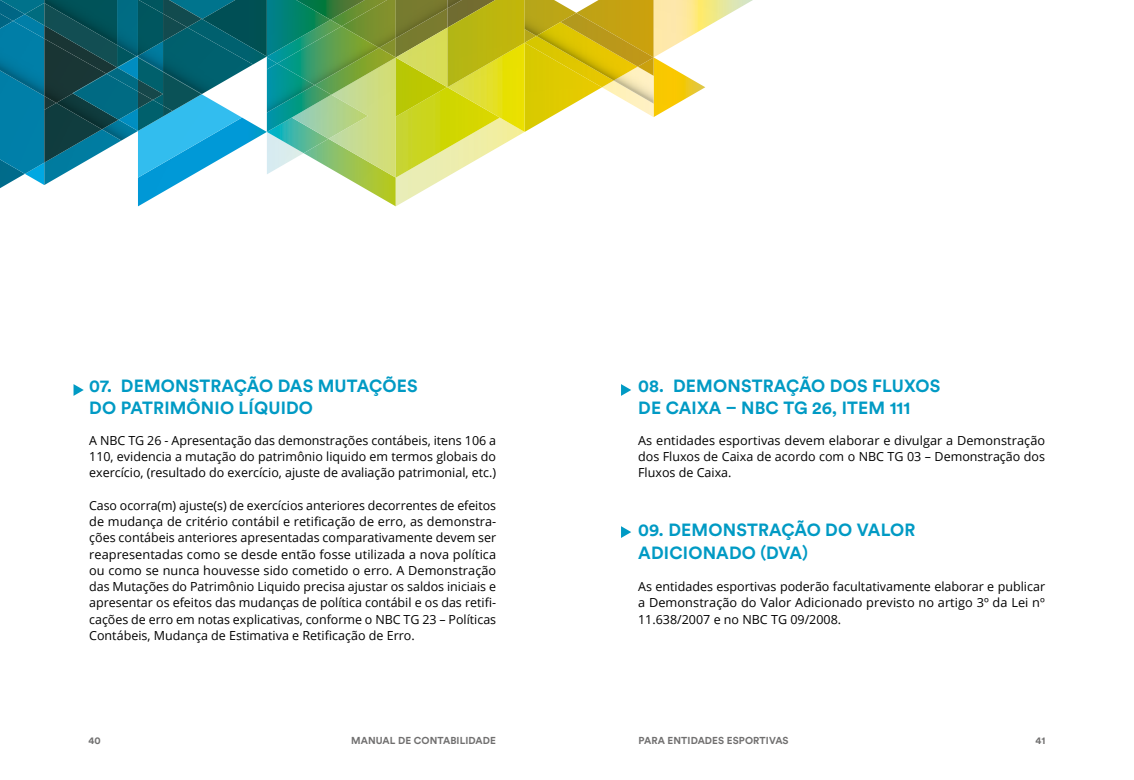
<style>
.page{position:relative;width:1134px;height:780px;background:#fff}
.page>*{position:absolute;margin:0;border:0;box-sizing:border-box;transform-origin:0 0}
.t1{font:17.5px/22.5px "Circular Std Bold";letter-spacing:.01em;color:#009ac4}
.t2{font:12.5px/16.2px "Open Sans";color:#000;text-align:justify}
.t3{font:10px "Circular Std Bold";letter-spacing:.01em;color:#706f6f}
</style>
<div class="page">
<img style="left:0;top:174px;width:25px;height:14px">
<img style="left:304px;top:153px;width:92px;height:53px">
<img style="left:525px;top:87px;width:77px;height:45px">
<img style="left:653px;top:57px;width:52px;height:60px">
<img style="left:653px;top:0;width:100px;height:57px">
<img style="left:328px;top:95px;width:68px;height:83px">
<img style="left:138px;top:117px;width:129px;height:89px">
<img style="left:25px;top:174px;width:19px;height:11px">
<img style="left:0;top:96px;width:44px;height:78px">
<img style="left:202px;top:0;width:94px;height:19px">
<img style="left:138px;top:95px;width:104px;height:83px">
<img style="left:267px;top:153px;width:37px;height:21px">
<img style="left:267px;top:132px;width:61px;height:21px">
<img style="left:292px;top:95px;width:76px;height:44px">
<img style="left:296px;top:0;width:46px;height:19px">
<img style="left:253px;top:19px;width:143px;height:76px">
<img style="left:331px;top:57px;width:65px;height:38px">
<img style="left:267px;top:57px;width:64px;height:75px">
<img style="left:267px;top:117px;width:25px;height:15px">
<img style="left:292px;top:95px;width:39px;height:22px">
<img style="left:202px;top:19px;width:65px;height:45px">
<img style="left:396px;top:132px;width:128px;height:74px">
<img style="left:44px;top:140px;width:77px;height:45px">
<img style="left:138px;top:72px;width:25px;height:8px">
<img style="left:163px;top:94px;width:39px;height:17px">
<img style="left:44px;top:110px;width:58px;height:53px">
<img style="left:138px;top:80px;width:25px;height:20px">
<img style="left:0;top:0;width:44px;height:21px">
<img style="left:25px;top:3px;width:19px;height:18px">
<img style="left:163px;top:0;width:39px;height:27px">
<img style="left:106px;top:45px;width:11px;height:22px">
<img style="left:396px;top:38px;width:129px;height:94px">
<img style="left:447px;top:0;width:78px;height:87px">
<img style="left:413px;top:68px;width:34px;height:19px">
<img style="left:117px;top:0;width:21px;height:68px">
<img style="left:118px;top:68px;width:20px;height:6px">
<svg style="left:106px;top:67px;width:12px;height:7px"></svg>
<img style="left:602px;top:87px;width:51px;height:30px">
<img style="left:525px;top:36px;width:89px;height:51px">
<img style="left:576px;top:0;width:77px;height:13px">
<img style="left:525px;top:0;width:51px;height:36px">
<img style="left:614px;top:76px;width:39px;height:28px">
<img style="left:536px;top:22px;width:102px;height:58px">
<img style="left:576px;top:67px;width:77px;height:9px">
<img style="left:560px;top:13px;width:93px;height:54px">
<img style="left:342px;top:0;width:54px;height:48px">
<img style="left:277px;top:26px;width:102px;height:59px">
<img style="left:267px;top:63px;width:48px;height:50px">
<img style="left:396px;top:0;width:51px;height:38px">
<img style="left:447px;top:0;width:15px;height:8px">
<img style="left:138px;top:56px;width:25px;height:16px">
<img style="left:163px;top:27px;width:90px;height:67px">
<img style="left:138px;top:0;width:25px;height:56px">
<img style="left:163px;top:14px;width:24px;height:27px">
<img style="left:44px;top:0;width:73px;height:45px">
<img style="left:0;top:14px;width:13px;height:7px">
<img style="left:0;top:21px;width:44px;height:75px">
<img style="left:163px;top:116px;width:9px;height:15px">
<img style="left:102px;top:129px;width:36px;height:11px">
<img style="left:138px;top:100px;width:25px;height:31px">
<svg style="left:163px;top:106px;width:9px;height:10px"></svg>
<img style="left:56px;top:103px;width:63px;height:26px">
<img style="left:138px;top:91px;width:15px;height:17px">
<img style="left:44px;top:39px;width:62px;height:64px">
<img style="left:119px;top:120px;width:19px;height:11px">
<img style="left:73px;top:74px;width:65px;height:46px">
<img style="left:73px;top:74px;width:34px;height:19px">
<svg style="left:74px;top:384px;width:10px;height:12px"></svg>
<svg style="left:621px;top:384px;width:10px;height:12px"></svg>
<svg style="left:621px;top:526px;width:10px;height:12px"></svg>
<h1 class="t1" style="left:89px;top:374px;width:330px">07. DEMONSTRAÇÃO DAS MUTAÇÕES<br>DO PATRIMÔNIO LÍQUIDO</h1>
<p class="t2" style="left:89px;top:432px;width:408px">A NBC TG 26 - Apresentação das demonstrações contábeis, itens 106 a 110, evidencia a mutação do patrimônio liquido em termos globais do exercício, (resultado do exercício, ajuste de avaliação patrimonial, etc.)</p>
<p class="t2" style="left:89px;top:497px;width:409px">Caso ocorra(m) ajuste(s) de exercícios anteriores decorrentes de efeitos de mudança de critério contábil e retificação de erro, as demonstra&shy;ções contábeis anteriores apresentadas comparativamente devem ser reapresentadas como se desde então fosse utilizada a nova política ou como se nunca houvesse sido cometido o erro. A Demonstração das Mutações do Patrimônio Liquido precisa ajustar os saldos iniciais e apresentar os efeitos das mudanças de política contábil e os das retifi&shy;cações de erro em notas explicativas, conforme o NBC TG 23 – Políticas Contábeis, Mudança de Estimativa e Retificação de Erro.</p>
<h1 class="t1" style="left:638px;top:374px;width:304px">08. DEMONSTRAÇÃO DOS FLUXOS<br>DE CAIXA – NBC TG 26, ITEM 111</h1>
<p class="t2" style="left:638px;top:432px;width:409px">As entidades esportivas devem elaborar e divulgar a Demonstração dos Fluxos de Caixa de acordo com o NBC TG 03 – Demonstração dos Fluxos de Caixa.</p>
<h1 class="t1" style="left:638px;top:518px;width:279px">09. DEMONSTRAÇÃO DO VALOR<br>ADICIONADO (DVA)</h1>
<p class="t2" style="left:638px;top:578px;width:408px">As entidades esportivas poderão facultativamente elaborar e publicar a Demonstração do Valor Adicionado previsto no artigo 3º da Lei nº 11.638/2007 e no NBC TG 09/2008.</p>
<p class="t3" style="left:89px;top:733px;width:14px">40</p>
<p class="t3" style="left:351px;top:733px;width:146px">MANUAL DE CONTABILIDADE</p>
<p class="t3" style="left:638px;top:733px;width:152px">PARA ENTIDADES ESPORTIVAS</p>
<p class="t3" style="left:1035px;top:733px;width:11px">41</p>
</div>
